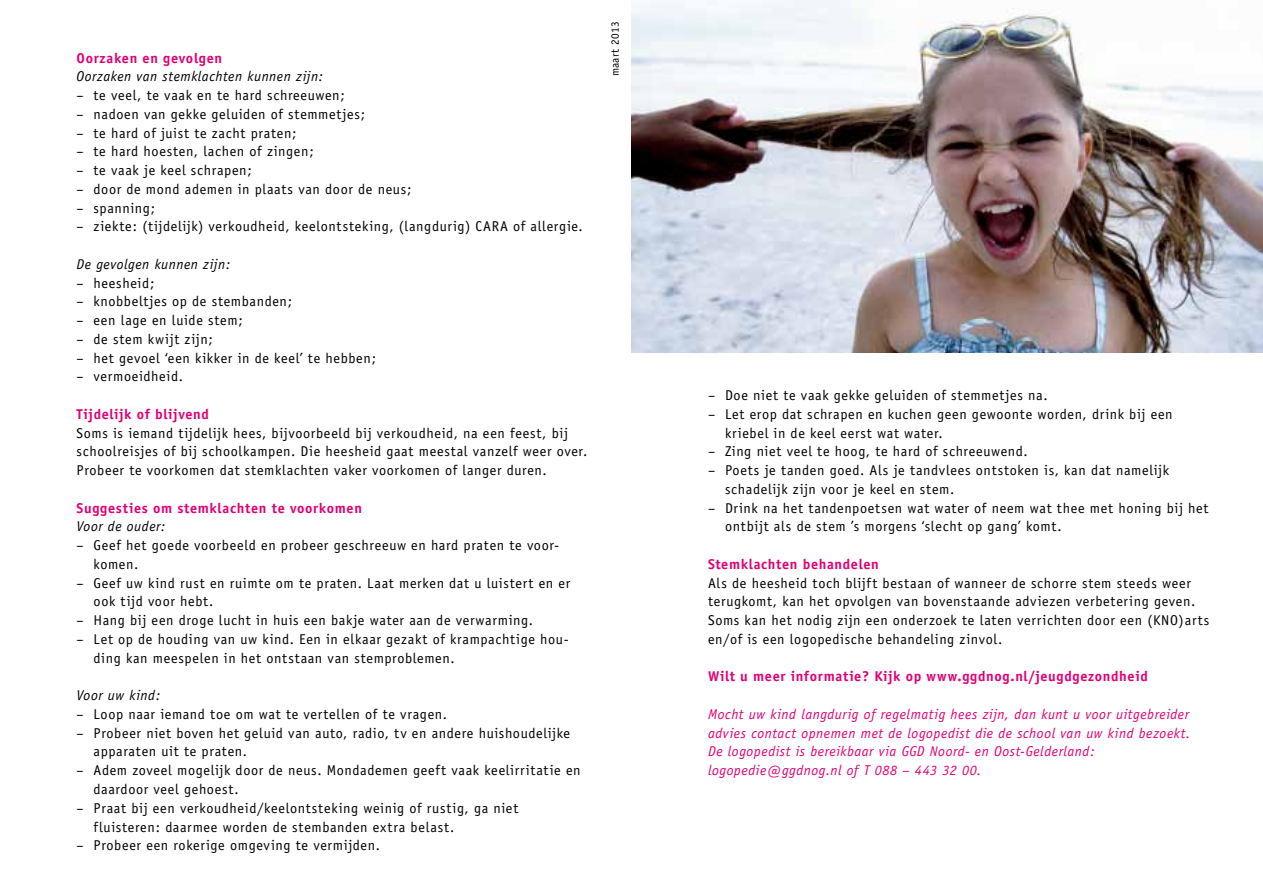
<style>
.page{position:relative;width:1263px;height:893px;background:#fff}
.page>*{position:absolute;margin:0;border:0;box-sizing:border-box;transform-origin:0 0}
.t1{font:14.25px/18.8px "Officina Sans";letter-spacing:.045em;color:#000}
.t2{font:italic 14.25px/18.8px "Officina Sans";letter-spacing:.04em;color:#df0074}
.t3{font:700 14.25px "Officina Sans";letter-spacing:.045em;color:#df0074}
.t4{font:italic 14.25px "Officina Sans";letter-spacing:.035em;color:#000}
.t5{font:11.25px "Officina Sans";letter-spacing:.035em;color:#000}
</style>
<div class="page">
<img style="left:631px;top:0;width:632px;height:353px">
<p class="t3" style="left:77px;top:49px;width:147px">Oorzaken en gevolgen</p>
<p class="t4" style="left:77px;top:68px;width:248px">Oorzaken van stemklachten kunnen zijn:</p>
<p class="t1" style="left:77px;top:86px;width:270px">– te veel, te vaak en te hard schreeuwen;</p>
<p class="t1" style="left:77px;top:105px;width:290px">– nadoen van gekke geluiden of stemmetjes;</p>
<p class="t1" style="left:77px;top:123px;width:221px">– te hard of juist te zacht praten;</p>
<p class="t1" style="left:77px;top:142px;width:238px">– te hard hoesten, lachen of zingen;</p>
<p class="t1" style="left:77px;top:161px;width:177px">– te vaak je keel schrapen;</p>
<p class="t1" style="left:77px;top:180px;width:336px">– door de mond ademen in plaats van door de neus;</p>
<p class="t1" style="left:77px;top:198px;width:80px">– spanning;</p>
<p class="t1" style="left:77px;top:217px;width:508px">– ziekte: (tijdelijk) verkoudheid, keelontsteking, (langdurig) CARA of allergie.</p>
<p class="t4" style="left:77px;top:256px;width:155px">De gevolgen kunnen zijn:</p>
<p class="t1" style="left:77px;top:273px;width:79px">– heesheid;</p>
<p class="t1" style="left:77px;top:292px;width:217px">– knobbeltjes op de stembanden;</p>
<p class="t1" style="left:77px;top:311px;width:168px">– een lage en luide stem;</p>
<p class="t1" style="left:77px;top:330px;width:138px">– de stem kwijt zijn;</p>
<p class="t1" style="left:77px;top:348px;width:301px">– het gevoel ‘een kikker in de keel’ te hebben;</p>
<p class="t1" style="left:77px;top:367px;width:108px">– vermoeidheid.</p>
<p class="t3" style="left:77px;top:405px;width:134px">Tijdelijk of blijvend</p>
<p class="t1" style="left:77px;top:423px;width:512px">Soms is iemand tijdelijk hees, bijvoorbeeld bij verkoudheid, na een feest, bij schoolreisjes of bij schoolkampen. Die heesheid gaat meestal vanzelf weer over.<br>Probeer te voorkomen dat stemklachten vaker voorkomen of langer duren.</p>
<p class="t3" style="left:77px;top:499px;width:287px">Suggesties om stemklachten te voorkomen</p>
<p class="t4" style="left:77px;top:518px;width:90px">Voor de ouder:</p>
<p class="t1" style="left:94px;top:536px;width:466px;text-indent:-17px">– Geef het goede voorbeeld en probeer geschreeuw en hard praten te voor&shy;komen.</p>
<p class="t1" style="left:94px;top:573px;width:478px;text-indent:-17px">– Geef uw kind rust en ruimte om te praten. Laat merken dat u luistert en er ook tijd voor hebt.</p>
<p class="t1" style="left:77px;top:611px;width:458px">– Hang bij een droge lucht in huis een bakje water aan de verwarming.</p>
<p class="t1" style="left:94px;top:630px;width:477px;text-indent:-17px">– Let op de houding van uw kind. Een in elkaar gezakt of krampachtige hou&shy;ding kan meespelen in het ontstaan van stemproblemen.</p>
<p class="t4" style="left:77px;top:687px;width:85px">Voor uw kind:</p>
<p class="t1" style="left:77px;top:705px;width:372px">– Loop naar iemand toe om wat te vertellen of te vragen.</p>
<p class="t1" style="left:94px;top:724px;width:478px;text-indent:-17px">– Probeer niet boven het geluid van auto, radio, tv en andere huishoudelijke apparaten uit te praten.</p>
<p class="t1" style="left:94px;top:761px;width:489px;text-indent:-17px">– Adem zoveel mogelijk door de neus. Mondademen geeft vaak keelirritatie en daardoor veel gehoest.</p>
<p class="t1" style="left:94px;top:799px;width:426px;text-indent:-17px">– Praat bij een verkoudheid/keelontsteking weinig of rustig, ga niet fluisteren: daarmee worden de stembanden extra belast.</p>
<p class="t1" style="left:77px;top:836px;width:305px">– Probeer een rokerige omgeving te vermijden.</p>
<p class="t5" style="left:608px;top:76px;width:57px;rotate:-90deg">maart 2013</p>
<p class="t1" style="left:708px;top:386px;width:341px">– Doe niet te vaak gekke geluiden of stemmetjes na.</p>
<p class="t1" style="left:725px;top:405px;width:449px;text-indent:-17px">– Let erop dat schrapen en kuchen geen gewoonte worden, drink bij een kriebel in de keel eerst wat water.</p>
<p class="t1" style="left:708px;top:442px;width:321px">– Zing niet veel te hoog, te hard of schreeuwend.</p>
<p class="t1" style="left:725px;top:461px;width:445px;text-indent:-17px">– Poets je tanden goed. Als je tandvlees ontstoken is, kan dat namelijk schadelijk zijn voor je keel en stem.</p>
<p class="t1" style="left:725px;top:498px;width:485px;text-indent:-17px">– Drink na het tandenpoetsen wat water of neem wat thee met honing bij het ontbijt als de stem ’s morgens ‘slecht op gang’ komt.</p>
<p class="t3" style="left:708px;top:555px;width:172px">Stemklachten behandelen</p>
<p class="t1" style="left:708px;top:573px;width:503px">Als de heesheid toch blijft bestaan of wanneer de schorre stem steeds weer terugkomt, kan het opvolgen van bovenstaande adviezen verbetering geven.<br>Soms kan het nodig zijn een onderzoek te laten verrichten door een (KNO)arts en/of is een logopedische behandeling zinvol.</p>
<p class="t3" style="left:708px;top:668px;width:441px">Wilt u meer informatie? Kijk op www.ggdnog.nl/jeugdgezondheid</p>
<p class="t2" style="left:708px;top:705px;width:484px">Mocht uw kind langdurig of regelmatig hees zijn, dan kunt u voor uitgebreider advies contact opnemen met de logopedist die de school van uw kind bezoekt.<br>De logopedist is bereikbaar via GGD Noord- en Oost-Gelderland: logopedie@ggdnog.nl of T 088 – 443 32 00.</p>
</div>
